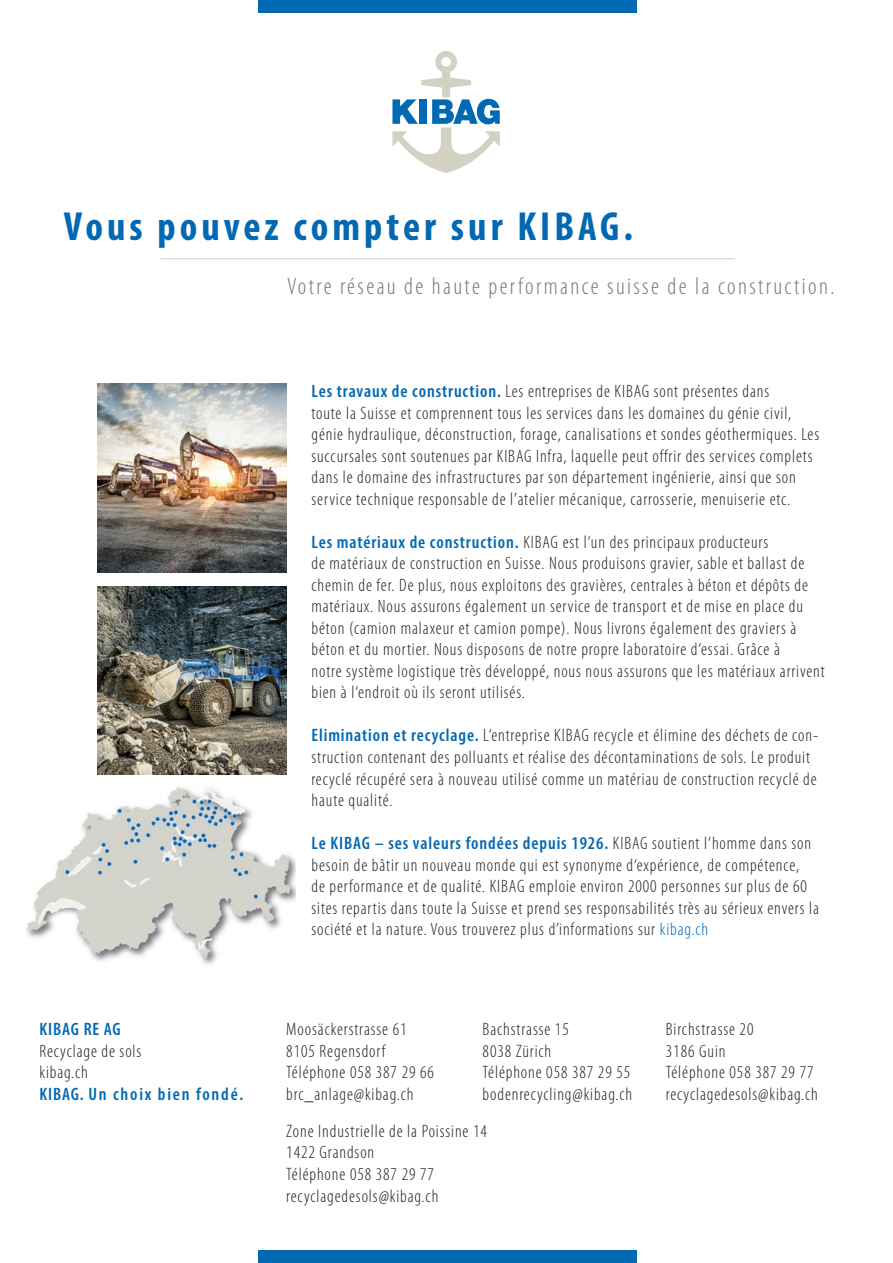
<style>
.page{position:relative;width:893px;height:1263px;background:#fff}
.page>*{position:absolute;margin:0;border:0;box-sizing:border-box;transform-origin:0 0}
.t1{font:700 condensed 40.8px "Myriad Pro";letter-spacing:.1em;color:#0168b3}
.t2{font:300 condensed 24px "Myriad Pro";letter-spacing:.1em;color:#76787b}
.t3{font:300 condensed 18px/21.5px "Myriad Pro";letter-spacing:.05em;color:#231f20}
.t4{font:600 condensed 18px "Myriad Pro";letter-spacing:.095em;color:#0168b3}
.t5{font:600 condensed 18px "Myriad Pro";letter-spacing:.05em;color:#0168b3}
.s1{font-weight:600;color:#0168b3}
.s2{color:#0168b3}
</style>
<div class="page">
<svg style="left:392px;top:51px;width:108px;height:122px"></svg>
<div style="left:258px;top:0;width:379px;height:13px;background:#0168b3"></div>
<div style="left:258px;top:1250px;width:379px;height:13px;background:#0168b3"></div>
<hr style="left:160px;top:258px;width:575px;height:1px;background:#d2d1c4">
<img style="left:98px;top:384px;width:188px;height:188px">
<img style="left:98px;top:586px;width:188px;height:188px">
<img style="left:26px;top:787px;width:270px;height:178px">
<p class="t1" style="left:64px;top:201px;width:571px">Vous pouvez compter sur KIBAG.</p>
<p class="t2" style="left:287px;top:272px;width:549px">Votre réseau de haute performance suisse de la construction.</p>
<p class="t5" style="left:39px;top:1018px;width:83px">KIBAG RE AG</p>
<p class="t3" style="left:39px;top:1040px;width:104px">Recyclage de sols</p>
<p class="t3" style="left:39px;top:1061px;width:50px">kibag.ch</p>
<p class="t4" style="left:39px;top:1083px;width:205px">KIBAG. Un choix bien fondé.</p>
<p class="t3" style="left:311px;top:380px;width:459px"><span class="s1">Les travaux de construction.</span> Les entreprises de KIBAG sont présentes dans</p>
<p class="t3" style="left:311px;top:402px;width:481px">toute la Suisse et comprennent tous les services dans les domaines du génie civil,</p>
<p class="t3" style="left:311px;top:423px;width:509px">génie hydraulique, déconstruction, forage, canalisations et sondes géothermiques. Les</p>
<p class="t3" style="left:311px;top:445px;width:503px">succursales sont soutenues par KIBAG Infra, laquelle peut offrir des services complets dans le domaine des infrastructures par son département ingénierie, ainsi que son service technique responsable de l’atelier mécanique, carrosserie, menuiserie etc.</p>
<p class="t3" style="left:311px;top:531px;width:458px"><span class="s1">Les matériaux de construction.</span> KIBAG est l‘un des principaux producteurs</p>
<p class="t3" style="left:311px;top:553px;width:498px">de matériaux de construction en Suisse. Nous produisons gravier, sable et ballast de chemin de fer. De plus, nous exploitons des gravières, centrales à béton et dépôts de</p>
<p class="t3" style="left:311px;top:596px;width:493px">matériaux. Nous assurons également un service de transport et de mise en place du</p>
<p class="t3" style="left:311px;top:617px;width:486px">béton (camion malaxeur et camion pompe). Nous livrons également des graviers à béton et du mortier. Nous disposons de notre propre laboratoire d‘essai. Grâce à</p>
<p class="t3" style="left:311px;top:660px;width:515px">notre système logistique très développé, nous nous assurons que les matériaux arrivent</p>
<p class="t3" style="left:311px;top:682px;width:215px">bien à l‘endroit où ils seront utilisés.</p>
<p class="t3" style="left:311px;top:725px;width:508px"><span class="s1">Elimination et recyclage.</span> L‘entreprise KIBAG recycle et élimine des déchets de con&shy;struction contenant des polluants et réalise des décontaminations de sols. Le produit recyclé récupéré sera à nouveau utilisé comme un matériau de construction recyclé de haute qualité.</p>
<p class="t3" style="left:311px;top:832px;width:509px"><span class="s1">Le KIBAG – ses valeurs fondées depuis 1926.</span> KIBAG soutient l‘homme dans son besoin de bâtir un nouveau monde qui est synonyme d‘expérience, de compétence,<br>de performance et de qualité. KIBAG emploie environ 2000 personnes sur plus de 60 sites repartis dans toute la Suisse et prend ses responsabilités très au sérieux envers la société et la nature. Vous trouverez plus d’informations sur <span class="s2">kibag.ch</span></p>
<p class="t3" style="left:286px;top:1018px;width:122px">Moosäckerstrasse 61</p>
<p class="t3" style="left:286px;top:1040px;width:100px">8105 Regensdorf</p>
<p class="t3" style="left:286px;top:1061px;width:149px">Téléphone 058 387 29 66</p>
<p class="t3" style="left:286px;top:1083px;width:129px">brc_anlage@kibag.ch</p>
<p class="t3" style="left:483px;top:1018px;width:88px">Bachstrasse 15</p>
<p class="t3" style="left:483px;top:1040px;width:149px">8038 Zürich<br>Téléphone 058 387 29 55</p>
<p class="t3" style="left:483px;top:1083px;width:151px">bodenrecycling@kibag.ch</p>
<p class="t3" style="left:286px;top:1120px;width:202px">Zone Industrielle de la Poissine 14</p>
<p class="t3" style="left:286px;top:1141px;width:89px">1422 Grandson</p>
<p class="t3" style="left:286px;top:1163px;width:149px">Téléphone 058 387 29 77</p>
<p class="t3" style="left:286px;top:1185px;width:154px">recyclagedesols@kibag.ch</p>
<p class="t3" style="left:666px;top:1018px;width:89px">Birchstrasse 20</p>
<p class="t3" style="left:666px;top:1040px;width:61px">3186 Guin</p>
<p class="t3" style="left:666px;top:1061px;width:149px">Téléphone 058 387 29 77</p>
<p class="t3" style="left:666px;top:1083px;width:154px">recyclagedesols@kibag.ch</p>
</div>
